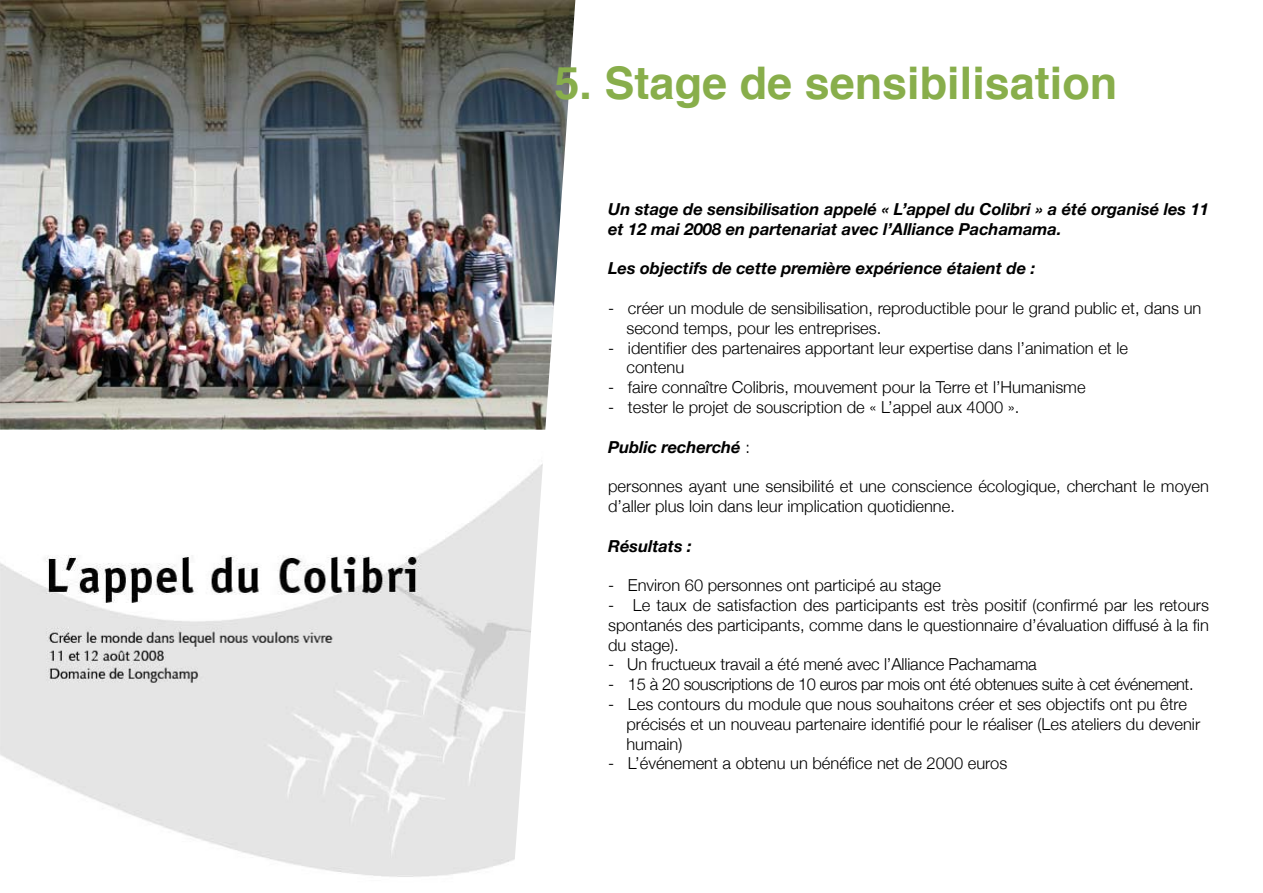
<style>
.page{position:relative;width:1263px;height:893px;background:#fff}
.page>*{position:absolute;margin:0;border:0;box-sizing:border-box;transform-origin:0 0}
.t1{font:700 45px "Helvetica";color:#88ae4b}
.t2{font:300 16.5px/19.8px "Helvetica Neue";color:#000}
.t3{font:italic 700 16.5px/19.8px "Helvetica Neue";color:#000}
.t4{font:300 16.5px "Helvetica Neue";letter-spacing:-.025em;color:#000}
.s1{font-weight:300;font-style:normal}
</style>
<div class="page">
<img style="left:0;top:464px;width:543px;height:413px">
<img style="left:0;top:0;width:575px;height:430px">
<h1 class="t1" style="left:555px;top:46px;width:564px">5. Stage de sensibilisation</h1>
<p class="t3" style="left:608px;top:199px;width:602px">Un stage de sensibilisation appelé « L’appel du Colibri » a été organisé les 11 et 12 mai 2008 en partenariat avec l’Alliance Pachamama.</p>
<p class="t3" style="left:608px;top:258px;width:429px">Les objectifs de cette première expérience étaient de :</p>
<p class="t2" style="left:626px;top:298px;width:576px;text-indent:-18px">- créer un module de sensibilisation, reproductible pour le grand public et, dans un second temps, pour les entreprises.</p>
<p class="t2" style="left:626px;top:337px;width:503px;text-indent:-18px">- identifier des partenaires apportant leur expertise dans l’animation et le contenu</p>
<p class="t2" style="left:608px;top:377px;width:479px">- faire connaître Colibris, mouvement pour la Terre et l’Humanisme</p>
<p class="t2" style="left:608px;top:397px;width:413px">- tester le projet de souscription de « L’appel aux 4000 ».</p>
<p class="t3" style="left:608px;top:436px;width:143px">Public recherché <span class="s1">:</span></p>
<p class="t2" style="left:608px;top:476px;width:602px">personnes ayant une sensibilité et une conscience écologique, cherchant le moyen d’aller plus loin dans leur implication quotidienne.</p>
<p class="t3" style="left:608px;top:535px;width:85px">Résultats :</p>
<p class="t2" style="left:608px;top:575px;width:334px">- Environ 60 personnes ont participé au stage</p>
<p class="t2" style="left:608px;top:595px;width:602px;text-align:justify">- Le taux de satisfaction des participants est très positif (confirmé par les retours spontanés des participants, comme dans le questionnaire d’évaluation diffusé à la fin du stage).</p>
<p class="t2" style="left:608px;top:654px;width:430px">- Un fructueux travail a été mené avec l’Alliance Pachamama</p>
<p class="t4" style="left:608px;top:674px;width:587px">- 15 à 20 souscriptions de 10 euros par mois ont été obtenues suite à cet événement.</p>
<p class="t2" style="left:626px;top:694px;width:575px;text-indent:-18px">- Les contours du module que nous souhaitons créer et ses objectifs ont pu être précisés et un nouveau partenaire identifié pour le réaliser (Les ateliers du devenir humain)</p>
<p class="t2" style="left:608px;top:753px;width:401px">- L’événement a obtenu un bénéfice net de 2000 euros</p>
</div>
